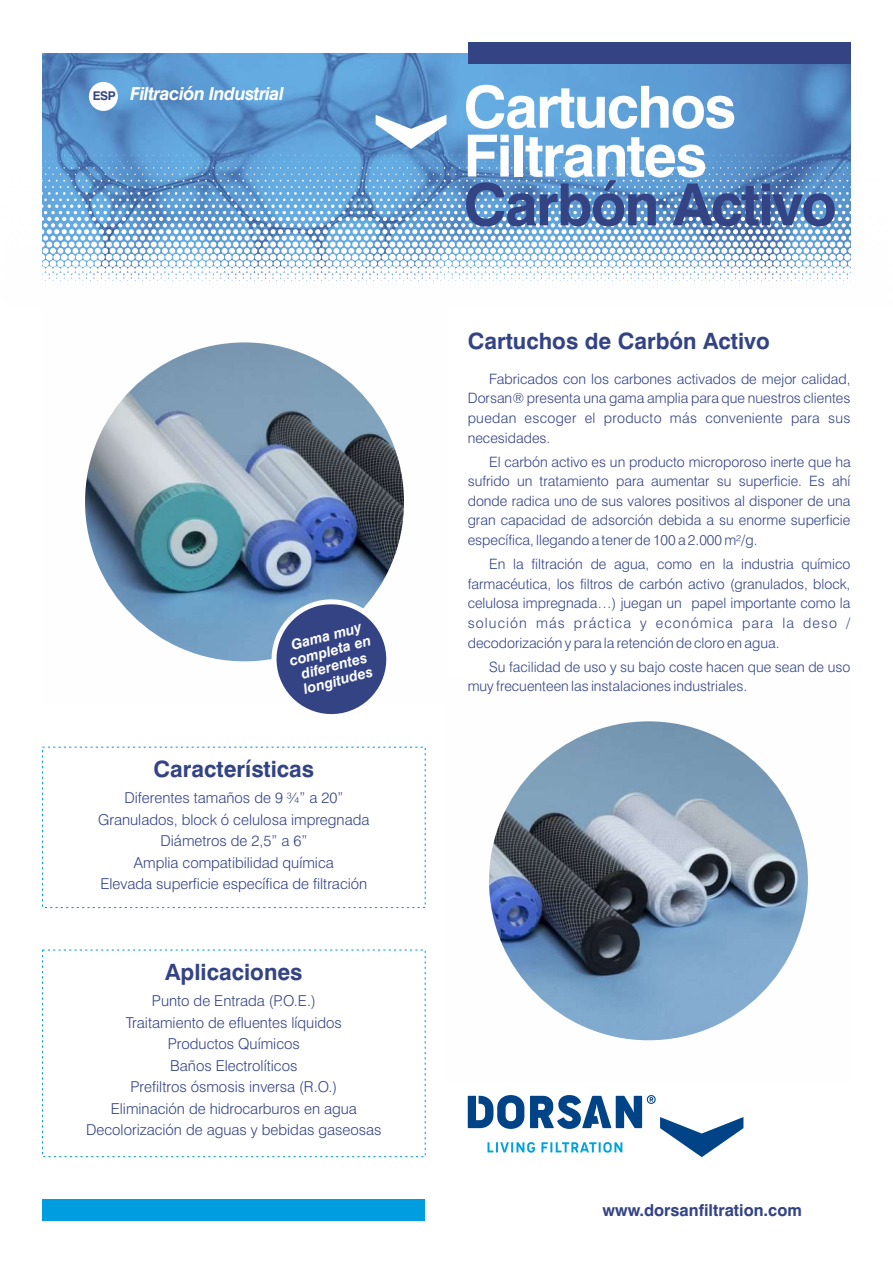
<style>
.page{position:relative;width:893px;height:1263px;background:#fff}
.page>*{position:absolute;margin:0;border:0;box-sizing:border-box;transform-origin:0 0}
.t1{font:700 58.2px/48.8px "Swiss 721 BT";letter-spacing:-.03em;color:#fefefe}
.t2{font:700 58.2px "Swiss 721 BT";letter-spacing:-.03em;color:#334384}
.t3{font:700 22.5px "Swiss 721 BT";color:#334384}
.t4{font:italic 700 18px "Swiss 721 BT";letter-spacing:-.03em;color:#fefefe}
.t5{font:700 16.5px "Swiss 721 BT";color:#334384}
.t6{font:300 15px/21.6px "Swiss 721 BT";color:#334384;text-align:center}
.t7{font:300 14.25px/19.6px "Swiss 721 BT";color:#334384;text-align:justify}
.t8{font:italic 700 14.25px/15.3px "Swiss 721 BT";color:#fefefe;text-align:center}
.s1{font-style:normal;font-size:12px;color:#334384}
</style>
<div class="page">
<svg style="left:489px;top:721px;width:319px;height:320px"></svg>
<svg style="left:43px;top:53px;width:807px;height:102px;background:#5a97cf"></svg>
<svg style="left:453px;top:155px;width:398px;height:130px"></svg>
<svg style="left:42px;top:155px;width:411px;height:133px"></svg>
<div style="left:43px;top:1199px;width:382px;height:21px;background:#009ee0"></div>
<div style="left:468px;top:43px;width:382px;height:21px;background:#334384"></div>
<img style="left:85px;top:342px;width:319px;height:320px">
<div style="left:89px;top:82px;width:29px;height:29px;background:#fefefe;border-radius:50%"></div>
<svg style="left:252px;top:580px;width:152px;height:135px"></svg>
<svg style="left:468px;top:1095px;width:275px;height:62px"></svg>
<svg style="left:376px;top:115px;width:70px;height:34px"></svg>
<p class="t4" style="left:93px;top:86px;width:193px"><span class="s1">ESP</span> Filtración Industrial</p>
<p class="t8" style="left:284px;top:641px;width:85px;rotate:-15deg">Gama muy completa en diferentes longitudes</p>
<h2 class="t3" style="left:154px;top:760px;width:162px">Características</h2>
<p class="t6" style="left:98px;top:788px;width:273px">Diferentes tamaños de 9 ¾” a 20” Granulados, block ó celulosa impregnada Diámetros de 2,5” a 6”<br>Amplia compatibilidad química<br>Elevada superficie específica de filtración</p>
<h2 class="t3" style="left:165px;top:963px;width:139px">Aplicaciones</h2>
<p class="t6" style="left:86px;top:991px;width:297px">Punto de Entrada (P.O.E.)<br>Traitamiento de efluentes líquidos<br>Productos Químicos<br>Baños Electrolíticos<br>Prefiltros ósmosis inversa (R.O.)<br>Eliminación de hidrocarburos en agua<br>Decolorización de aguas y bebidas gaseosas</p>
<h1 class="t1" style="left:463px;top:88px;width:274px">Cartuchos<br>Filtrantes</h1>
<h1 class="t2" style="left:463px;top:181px;width:375px">Carbón Activo</h1>
<h2 class="t3" style="left:468px;top:332px;width:303px">Cartuchos de Carbón Activo</h2>
<p class="t7" style="left:468px;top:370px;width:384px;text-indent:21px">Fabricados con los carbones activados de mejor calidad, Dorsan® presenta una gama amplia para que nuestros clientes puedan escoger el producto más conveniente para sus necesidades.</p>
<p class="t7" style="left:468px;top:453px;width:385px;text-indent:21px">El carbón activo es un producto microporoso inerte que ha sufrido un tratamiento para aumentar su superficie. Es ahí donde radica uno de sus valores positivos al disponer de una gran capacidad de adsorción debida a su enorme superficie específica, llegando a tener de 100 a 2.000 m²/g.</p>
<p class="t7" style="left:468px;top:555px;width:384px;text-indent:21px">En la filtración de agua, como en la industria químico farmacéutica, los filtros de carbón activo (granulados, block, celulosa impregnada…) juegan un papel importante como la solución más práctica y económica para la deso / decodorización y para la retención de cloro en agua.</p>
<p class="t7" style="left:468px;top:658px;width:384px;text-indent:21px">Su facilidad de uso y su bajo coste hacen que sean de uso muy frecuenteen las instalaciones industriales.</p>
<p class="t5" style="left:603px;top:1203px;width:201px">www.dorsanfiltration.com</p>
</div>
